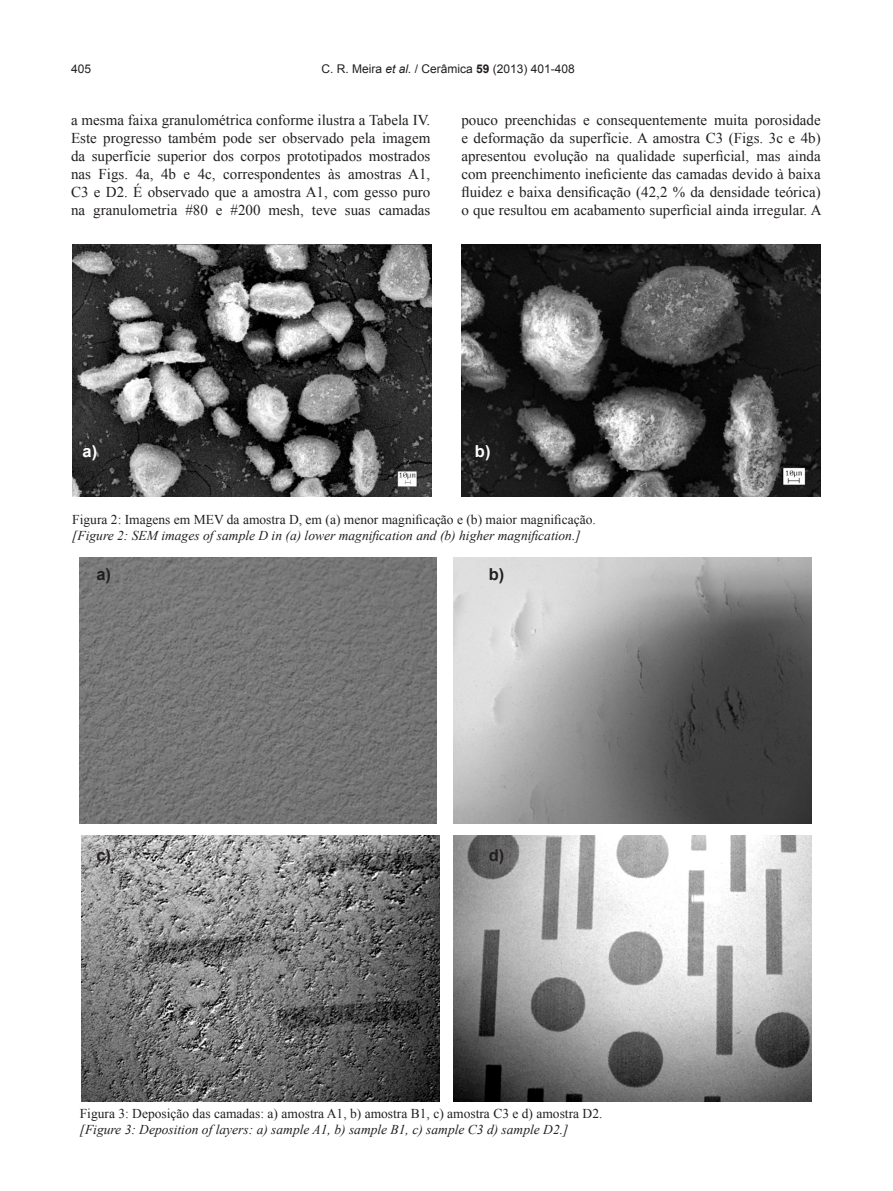
<style>
.page{position:relative;width:893px;height:1191px;background:#fff}
.page>*{position:absolute;margin:0;border:0;box-sizing:border-box;transform-origin:0 0}
.t1{font:700 16.5px "Arial";color:#231f20}
.t2{font:700 16.5px "Arial";color:#fff}
.t3{font:15px/18px "Times New Roman";color:#231f20;text-align:justify}
.Recuo_de_corpo_de_te{font:13.5px "Times New Roman";color:#231f20}
.Recuo_de_corpo_de_te-2{font:italic 13.5px "Times New Roman";color:#231f20}
.t4{font:12px "Arial";color:#231f20}
.s1{font-style:italic}
.s2{font-weight:700}
</style>
<div class="page">
<img style="left:72px;top:244px;width:360px;height:253px">
<img style="left:461px;top:244px;width:360px;height:253px">
<img style="left:80px;top:557px;width:357px;height:266px">
<img style="left:454px;top:557px;width:357px;height:266px">
<img style="left:82px;top:835px;width:357px;height:266px">
<img style="left:454px;top:835px;width:357px;height:266px">
<p class="t4" style="left:71px;top:60px;width:22px">405</p>
<p class="t4" style="left:322px;top:60px;width:255px">C. R. Meira <span class="s1">et al.</span> / Cerâmica <span class="s2">59</span> (2013) 401-408</p>
<p class="t3" style="left:71px;top:111px;width:361px">a mesma faixa granulométrica conforme ilustra a Tabela IV.<br>Este progresso também pode ser observado pela imagem da superfície superior dos corpos prototipados mostrados nas Figs. 4a, 4b e 4c, correspondentes às amostras A1, C3 e D2. É observado que a amostra A1, com gesso puro na granulometria #80 e #200 mesh, teve suas camadas</p>
<p class="t3" style="left:461px;top:111px;width:362px">pouco preenchidas e consequentemente muita porosidade e deformação da superfície. A amostra C3 (Figs. 3c e 4b) apresentou evolução na qualidade superficial, mas ainda com preenchimento ineficiente das camadas devido à baixa fluidez e baixa densificação (42,2 % da densidade teórica) o que resultou em acabamento superficial ainda irregular. A</p>
<p class="t2" style="left:82px;top:440px;width:16px">a)</p>
<p class="t2" style="left:475px;top:440px;width:17px">b)</p>
<p class="Recuo_de_corpo_de_te" style="left:72px;top:510px;width:525px">Figura 2: Imagens em MEV da amostra D, em (a) menor magnificação e (b) maior magnificação.</p>
<p class="Recuo_de_corpo_de_te-2" style="left:72px;top:526px;width:510px">[Figure 2: SEM images of sample D in (a) lower magnification and (b) higher magnification.]</p>
<p class="t1" style="left:96px;top:563px;width:16px">a)</p>
<p class="t1" style="left:96px;top:844px;width:16px">c)</p>
<p class="t1" style="left:489px;top:563px;width:17px">b)</p>
<p class="t1" style="left:489px;top:844px;width:17px">d)</p>
<p class="Recuo_de_corpo_de_te" style="left:80px;top:1104px;width:524px">Figura 3: Deposição das camadas: a) amostra A1, b) amostra B1, c) amostra C3 e d) amostra D2.</p>
<p class="Recuo_de_corpo_de_te-2" style="left:80px;top:1120px;width:490px">[Figure 3: Deposition of layers: a) sample A1, b) sample B1, c) sample C3 d) sample D2.]</p>
</div>
